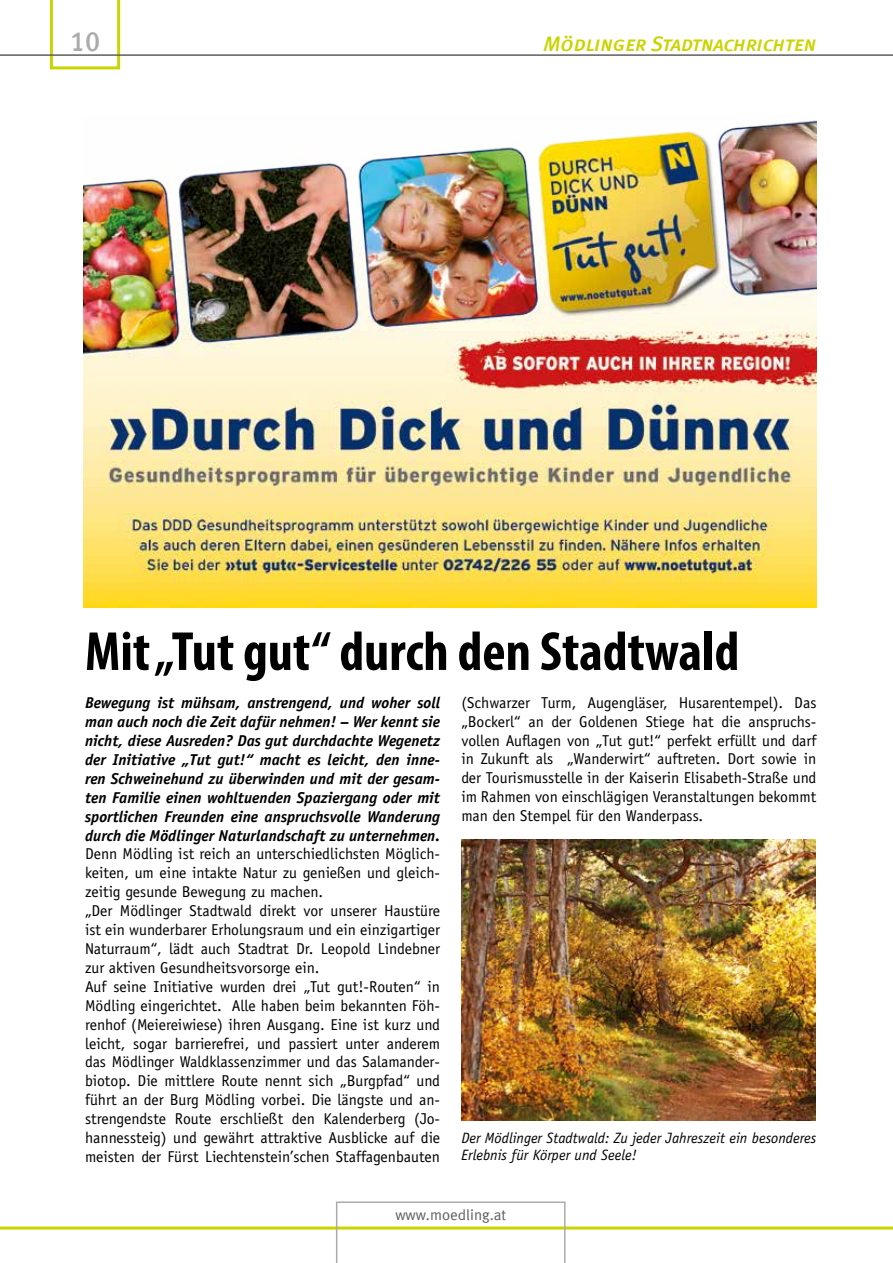
<style>
.page{position:relative;width:893px;height:1263px;background:#fff}
.page>*{position:absolute;margin:0;border:0;box-sizing:border-box;transform-origin:0 0}
.t1{font:700 condensed 55.5px "Myriad Pro";color:#000}
.t2{font:28.05px "Meta Medium LF";color:#ababac;scale:.96 1}
.t3{font:21px "Meta Medium Italic Caps";letter-spacing:-.01em;color:#cad400}
.t4{font:15.75px/18.9px "Officina Sans";color:#000}
.t5{font:italic 700 15.75px/18.9px "Officina Sans";color:#000;text-align:justify}
.t6{font:italic 15px/16.5px "Officina Sans";color:#000}
.t7{font:15px "Meta Normal";color:#5f5e5e}
</style>
<div class="page">
<svg style="left:50px;top:0;width:70px;height:69px"></svg>
<hr style="left:0;top:54px;width:893px;height:2px;background:#5f5e5e">
<hr style="left:0;top:1226px;width:893px;height:3px;background:#cad400">
<svg style="left:336px;top:1201px;width:230px;height:62px"></svg>
<img style="left:84px;top:120px;width:732px;height:487px">
<img style="left:461px;top:839px;width:354px;height:281px">
<h2 class="t2" style="left:70px;top:25px;width:33px">10</h2>
<h3 class="t3" style="left:543px;top:31px;width:275px">Mödlinger Stadtnachrichten</h3>
<h1 class="t1" style="left:85px;top:617px;width:656px">Mit „Tut gut“ durch den Stadtwald</h1>
<p class="t5" style="left:85px;top:693px;width:357px">Bewegung ist mühsam, anstrengend, und woher soll man auch noch die Zeit dafür nehmen! – Wer kennt sie nicht, diese Ausreden? Das gut durchdachte Wegenetz der Initiative „Tut gut!“ macht es leicht, den inne&shy;ren Schweinehund zu überwinden und mit der gesam&shy;ten Familie einen wohltuenden Spaziergang oder mit sportlichen Freunden eine anspruchsvolle Wanderung durch die Mödlinger Naturlandschaft zu unternehmen.</p>
<p class="t4" style="left:85px;top:845px;width:357px">Denn Mödling ist reich an unterschiedlichsten Möglich&shy;keiten, um eine intakte Natur zu genießen und gleich&shy;zeitig gesunde Bewegung zu machen.<br>„Der Mödlinger Stadtwald direkt vor unserer Haustüre ist ein wunderbarer Erholungsraum und ein einzigartiger Naturraum“, lädt auch Stadtrat Dr. Leopold Lindebner zur aktiven Gesundheitsvorsorge ein.<br>Auf seine Initiative wurden drei „Tut gut!-Routen“ in Mödling eingerichtet. Alle haben beim bekannten Föh&shy;renhof (Meiereiwiese) ihren Ausgang. Eine ist kurz und leicht, sogar barrierefrei, und passiert unter anderem das Mödlinger Waldklassenzimmer und das Salamander&shy;biotop. Die mittlere Route nennt sich „Burgpfad“ und führt an der Burg Mödling vorbei. Die längste und an&shy;strengendste Route erschließt den Kalenderberg (Jo&shy;hannessteig) und gewährt attraktive Ausblicke auf die meisten der Fürst Liechtenstein’schen Staffagenbauten</p>
<p class="t4" style="left:461px;top:693px;width:357px;text-align:justify">(Schwarzer Turm, Augengläser, Husarentempel). Das „Bockerl“ an der Goldenen Stiege hat die anspruchs&shy;vollen Auflagen von „Tut gut!“ perfekt erfüllt und darf in Zukunft als „Wanderwirt“ auftreten. Dort sowie in der Tourismusstelle in der Kaiserin Elisabeth-Straße und im Rahmen von einschlägigen Veranstaltungen bekommt man den Stempel für den Wanderpass.</p>
<p class="t6" style="left:461px;top:1130px;width:357px">Der Mödlinger Stadtwald: Zu jeder Jahreszeit ein besonderes<br>Erlebnis für Körper und Seele!</p>
<p class="t7" style="left:395px;top:1206px;width:112px">www.moedling.at</p>
</div>
